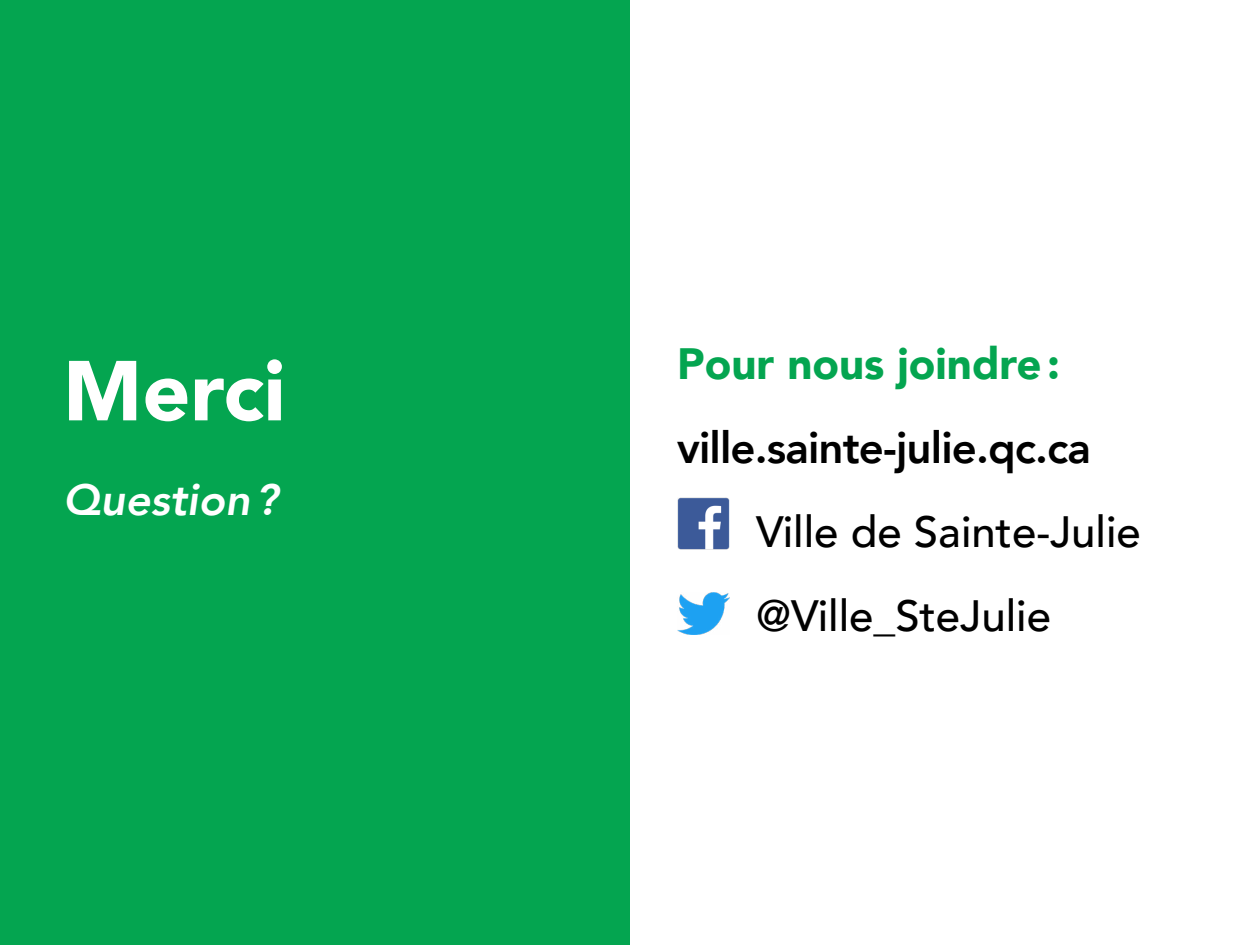
<style>
.page{position:relative;width:1260px;height:945px;background:#fff}
.page>*{position:absolute;margin:0;border:0;box-sizing:border-box;transform-origin:0 0}
.t1{font:900 84px "Avenir";color:#fff}
.t2{font:500 43.75px/84px "Avenir";color:#000}
.t3{font:800 43.75px "Avenir";letter-spacing:-.02em;color:#000}
.t4{font:900 43.75px "Avenir";color:#04a550}
.t5{font:italic 800 43.75px "Avenir";color:#fff}
</style>
<div class="page">
<div style="left:0;top:0;width:630px;height:945px;background:#04a550"></div>
<img style="left:677px;top:497px;width:52px;height:52px">
<img style="left:677px;top:592px;width:52px;height:43px">
<h1 class="t1" style="left:63px;top:319px;width:224px">Merci</h1>
<p class="t5" style="left:63px;top:474px;width:217px">Question?</p>
<p class="t4" style="left:677px;top:327px;width:384px">Pour nous joindre:</p>
<p class="t3" style="left:677px;top:414px;width:415px">ville.sainte-julie.qc.ca</p>
<p class="t2" style="left:756px;top:488px;width:386px">Ville de Sainte-Julie @Ville_SteJulie</p>
</div>
